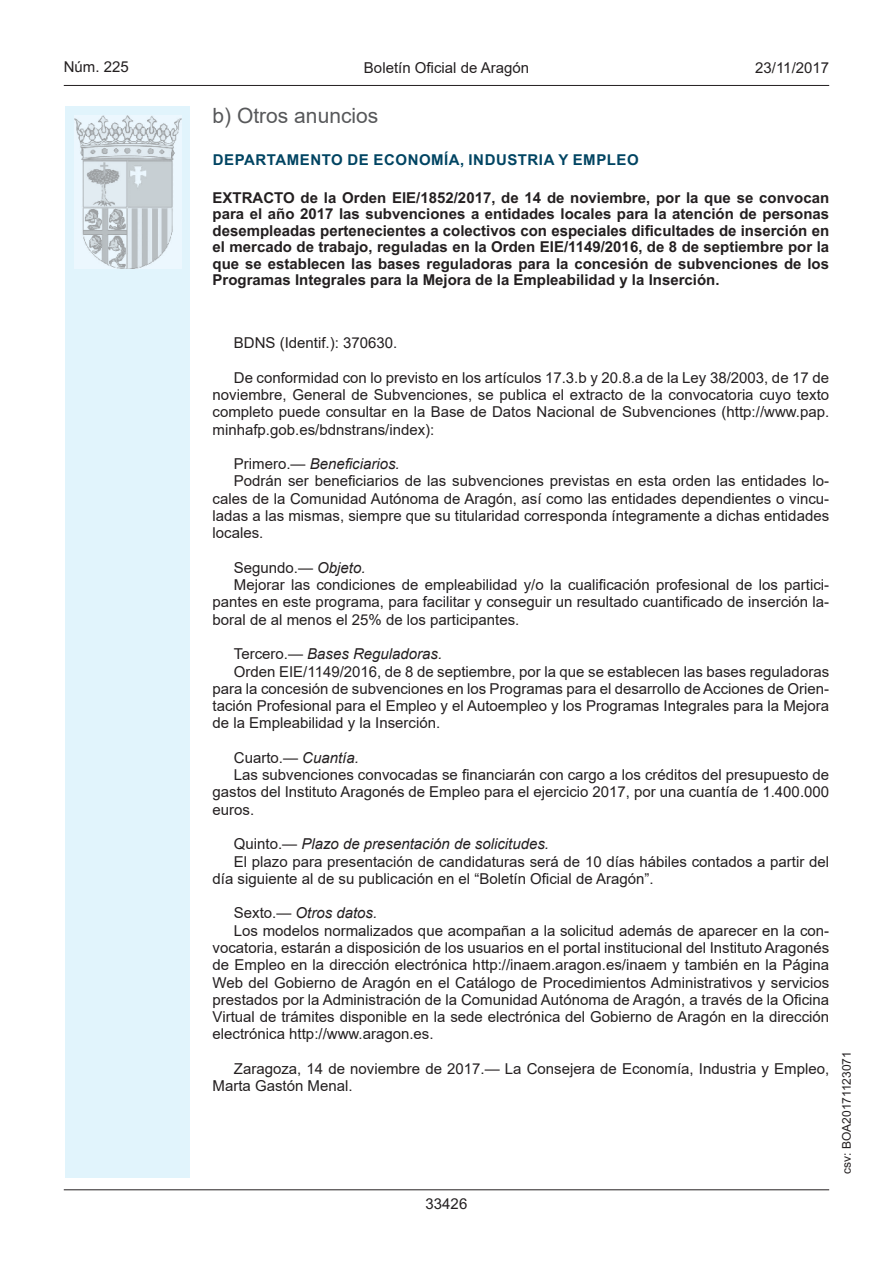
<style>
.page{position:relative;width:893px;height:1263px;background:#fff}
.page>*{position:absolute;margin:0;border:0;box-sizing:border-box;transform-origin:0 0}
.Sub_Seccion{font:21px "Arial MT2";color:#57585a}
.inicio_de_parrafo{font:15px/17.2px "Arial MT2";color:#231f20;text-align:justify}
.Titulo_text{font:700 15px/16.5px "Arial";color:#231f20;text-align:justify}
.inicio_de_parrafo-2{font:italic 15px "Arial";color:#231f20}
.emisor_text{font:700 15px "Arial";letter-spacing:.035em;color:#004462}
.estilo_head-c{font:15px "Arial MT2";color:#231f20}
.estilo_head-d{font:15px "Arial";color:#231f20}
.estilo_head-i{font:15px "Arial";color:#231f20}
.numero_pagina{font:15px "Arial";color:#231f20}
.estilo_head-i-2{font:12px "Arial";color:#231f20}
.s1{font-family:"Arial Bold MT2";font-weight:400}
.s2{font-family:"Arial MT2";font-style:normal}
.s3{font-family:"Arial";font-style:italic}
</style>
<div class="page">
<hr style="left:64px;top:1189px;width:765px;height:1px;background:#231f20">
<hr style="left:64px;top:85px;width:765px;height:1px;background:#231f20">
<div style="left:65px;top:106px;width:125px;height:1072px;background:#e1f4fc"></div>
<img style="left:75px;top:115px;width:106px;height:153px">
<p class="estilo_head-i" style="left:64px;top:57px;width:67px">Núm. 225</p>
<p class="estilo_head-c" style="left:364px;top:57px;width:167px">Boletín Oficial de Aragón</p>
<p class="estilo_head-d" style="left:755px;top:57px;width:75px">23/11/2017</p>
<p class="Sub_Seccion" style="left:213px;top:101px;width:167px">b) Otros anuncios</p>
<p class="emisor_text" style="left:213px;top:149px;width:427px">DEPARTAMENTO DE ECONOMÍA, INDUSTRIA Y EMPLEO</p>
<p class="Titulo_text" style="left:213px;top:189px;width:618px">EXTRACTO de la Orden EIE/1852/2017, de 14 de noviembre, por la que se convocan para el año 2017 las subvenciones a entidades locales para la atención de personas <span class="s1">desempleadas pertenecientes a colectivos con especiales dificultades de inserción en </span>el mercado de trabajo, reguladas en la Orden EIE/1149/2016, de 8 de septiembre por la que se establecen las bases reguladoras para la concesión de subvenciones de los Programas Integrales para la Mejora de la Empleabilidad y la Inserción.</p>
<p class="inicio_de_parrafo" style="left:234px;top:334px;width:165px">BDNS (Identif.): 370630.</p>
<p class="inicio_de_parrafo" style="left:213px;top:369px;width:618px;text-indent:21px">De conformidad con lo previsto en los artículos 17.3.b y 20.8.a de la Ley 38/2003, de 17 de noviembre, General de Subvenciones, se publica el extracto de la convocatoria cuyo texto completo puede consultar en la Base de Datos Nacional de Subvenciones (http://www.pap. minhafp.gob.es/bdnstrans/index):</p>
<p class="inicio_de_parrafo-2" style="left:234px;top:454px;width:167px"><span class="s2">Primero.—</span> Beneficiarios.</p>
<p class="inicio_de_parrafo" style="left:213px;top:472px;width:618px;text-indent:21px">Podrán ser beneficiarios de las subvenciones previstas en esta orden las entidades lo&shy;cales de la Comunidad Autónoma de Aragón, así como las entidades dependientes o vincu&shy;ladas a las mismas, siempre que su titularidad corresponda íntegramente a dichas entidades locales.</p>
<p class="inicio_de_parrafo" style="left:234px;top:559px;width:133px">Segundo.— <span class="s3">Objeto.</span></p>
<p class="inicio_de_parrafo" style="left:213px;top:576px;width:618px;text-indent:21px">Mejorar las condiciones de empleabilidad y/o la cualificación profesional de los partici&shy;pantes en este programa, para facilitar y conseguir un resultado cuantificado de inserción la&shy;boral de al menos el 25% de los participantes.</p>
<p class="inicio_de_parrafo-2" style="left:234px;top:644px;width:210px"><span class="s2">Tercero.—</span> Bases Reguladoras.</p>
<p class="inicio_de_parrafo" style="left:213px;top:662px;width:618px;text-indent:21px">Orden EIE/1149/2016, de 8 de septiembre, por la que se establecen las bases reguladoras para la concesión de subvenciones en los Programas para el desarrollo de Acciones de Orien&shy;tación Profesional para el Empleo y el Autoempleo y los Programas Integrales para la Mejora de la Empleabilidad y la Inserción.</p>
<p class="inicio_de_parrafo" style="left:234px;top:749px;width:127px">Cuarto.— <span class="s3">Cuantía.</span></p>
<p class="inicio_de_parrafo" style="left:213px;top:766px;width:618px;text-indent:21px">Las subvenciones convocadas se financiarán con cargo a los créditos del presupuesto de gastos del Instituto Aragonés de Empleo para el ejercicio 2017, por una cuantía de 1.400.000 euros.</p>
<p class="inicio_de_parrafo-2" style="left:234px;top:834px;width:317px"><span class="s2">Quinto.—</span> Plazo de presentación de solicitudes.</p>
<p class="inicio_de_parrafo" style="left:213px;top:852px;width:618px;text-indent:21px">El plazo para presentación de candidaturas será de 10 días hábiles contados a partir del día siguiente al de su publicación en el “Boletín Oficial de Aragón”.</p>
<p class="inicio_de_parrafo-2" style="left:234px;top:903px;width:145px"><span class="s2">Sexto.—</span> Otros datos.</p>
<p class="inicio_de_parrafo" style="left:213px;top:922px;width:618px;text-indent:21px">Los modelos normalizados que acompañan a la solicitud además de aparecer en la con&shy;vocatoria, estarán a disposición de los usuarios en el portal institucional del Instituto Aragonés de Empleo en la dirección electrónica http://inaem.aragon.es/inaem y también en la Página Web del Gobierno de Aragón en el Catálogo de Procedimientos Administrativos y servicios prestados por la Administración de la Comunidad Autónoma de Aragón, a través de la Oficina Virtual de trámites disponible en la sede electrónica del Gobierno de Aragón en la dirección electrónica http://www.aragon.es.</p>
<p class="inicio_de_parrafo" style="left:213px;top:1060px;width:618px;text-indent:21px">Zaragoza, 14 de noviembre de 2017.— La Consejera de Economía, Industria y Empleo,<br>Marta Gastón Menal.</p>
<p class="numero_pagina" style="left:426px;top:1193px;width:43px">33426</p>
<p class="estilo_head-i-2" style="left:838px;top:1174px;width:124px;rotate:-90deg">csv: BOA20171123071</p>
</div>
